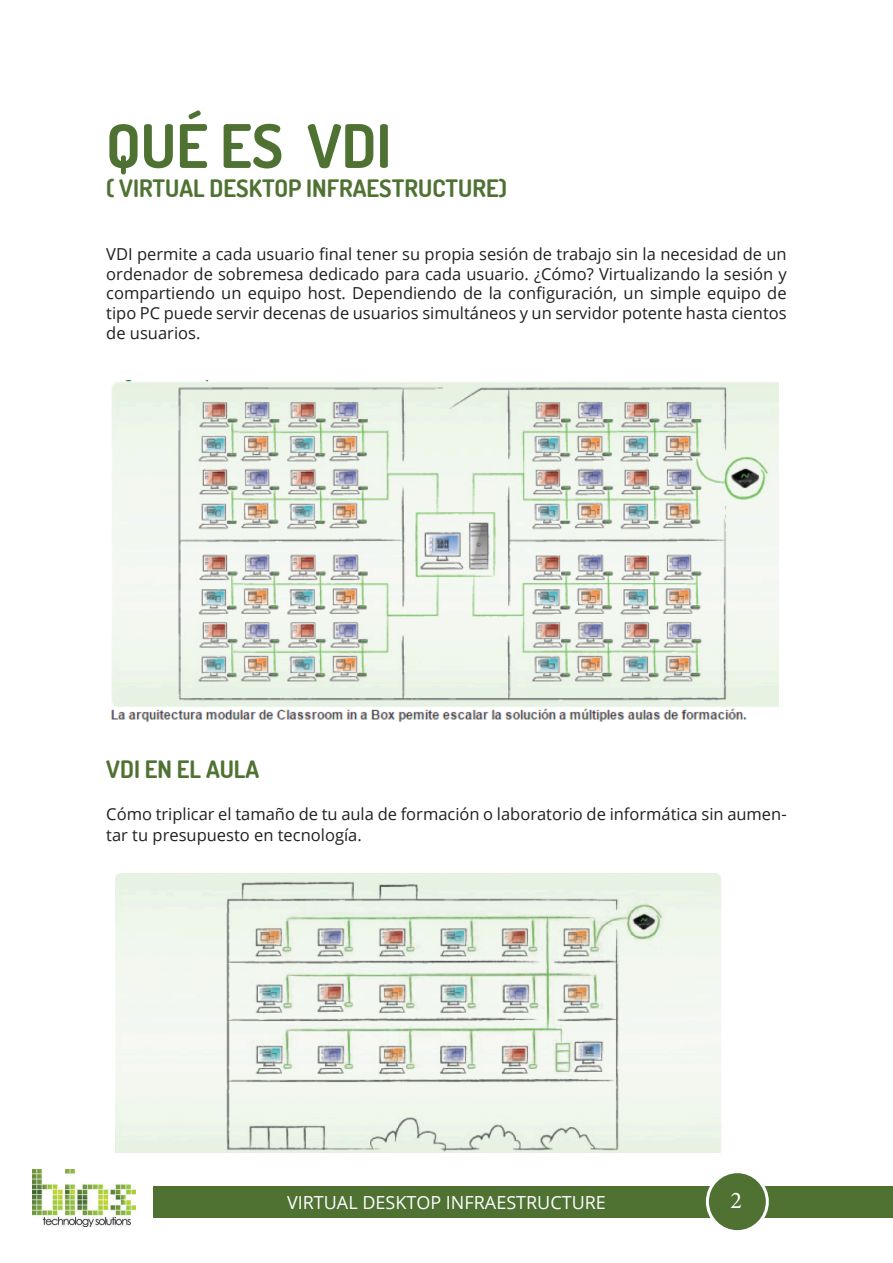
<style>
.page{position:relative;width:893px;height:1263px;background:#fff}
.page>*{position:absolute;margin:0;border:0;box-sizing:border-box;transform-origin:0 0}
.t1{font:700 60px "Dosis";color:#4f7233}
.t2{font:700 24px "Dosis";color:#4f7233}
.t3{font:24px "Minion Pro";color:#fff}
.t4{font:18px "Open Sans";color:#fff}
.t5{font:16.5px/19.8px "Open Sans";color:#231f20;text-align:justify}
</style>
<div class="page">
<div style="left:153px;top:1186px;width:740px;height:32px;background:#4f7233"></div>
<div style="left:707px;top:1172px;width:60px;height:59px;background:#4f7233;border-radius:50%"></div>
<div style="left:706px;top:1170px;width:63px;height:63px;border:3px solid #fff;border-radius:50%"></div>
<img style="left:33px;top:1169px;width:103px;height:58px">
<img style="left:110px;top:381px;width:668px;height:341px">
<img style="left:116px;top:874px;width:605px;height:279px">
<p class="t1" style="left:106px;top:107px;width:287px">QUÉ ES VDI</p>
<p class="t2" style="left:106px;top:172px;width:402px">( VIRTUAL DESKTOP INFRAESTRUCTURE)</p>
<p class="t5" style="left:106px;top:243px;width:682px">VDI permite a cada usuario final tener su propia sesión de trabajo sin la necesidad de un ordenador de sobremesa dedicado para cada usuario. ¿Cómo? Virtualizando la sesión y compartiendo un equipo host. Dependiendo de la configuración, un simple equipo de tipo PC puede servir decenas de usuarios simultáneos y un servidor potente hasta cientos de usuarios.</p>
<p class="t2" style="left:106px;top:754px;width:155px">VDI EN EL AULA</p>
<p class="t5" style="left:106px;top:802px;width:682px;line-height:21.6px">Cómo triplicar el tamaño de tu aula de formación o laboratorio de informática sin aumen&shy;tar tu presupuesto en tecnología.</p>
<p class="t4" style="left:287px;top:1190px;width:320px">VIRTUAL DESKTOP INFRAESTRUCTURE</p>
<p class="t3" style="left:730px;top:1184px;width:13px">2</p>
</div>
